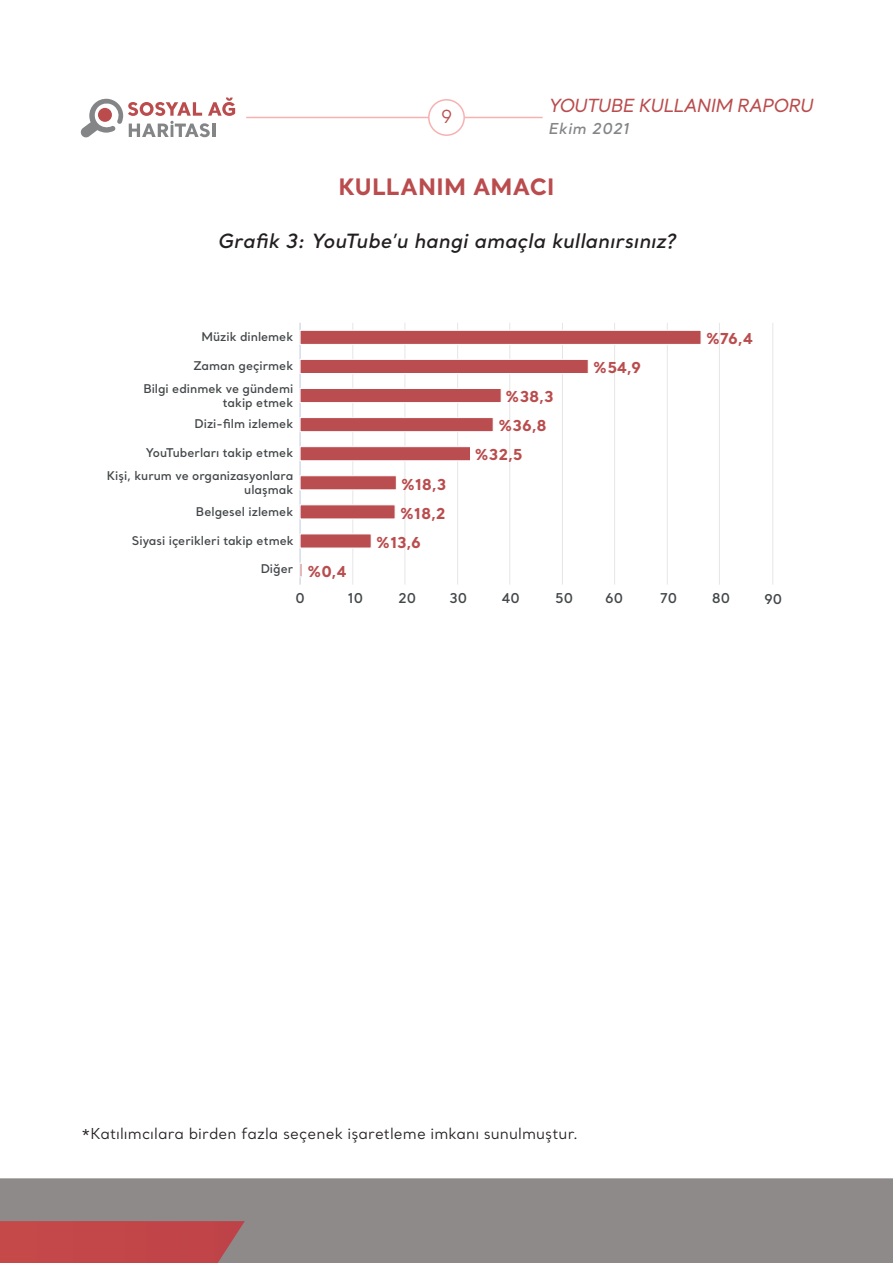
<style>
.page{position:relative;width:893px;height:1263px;background:#fff}
.page>*{position:absolute;margin:0;border:0;box-sizing:border-box;transform-origin:0 0}
.ANA_METIN{font:700 22.5px "Santral";color:#ba4c4e}
.ANA_METIN-2{font:italic 600 19.5px "Santral";letter-spacing:.01em;color:#231f20}
.t1{font:italic 500 18px "Santral";letter-spacing:-.03em;color:#ba4c4e}
.t2{font:18px "Santral";color:#bc4c4e}
.ANA_METIN-3{font:15px "Santral";letter-spacing:.005em;color:#231f20}
.t3{font:700 15px "Santral";color:#ba4c4d}
.t4{font:italic 600 15px "Santral";letter-spacing:.04em;color:#848587}
.t5{font:600 13.5px "Santral";color:#434749}
.t6{font:600 12px/14.4px "Santral";color:#434749;text-align:right}
</style>
<div class="page">
<div style="left:0;top:1178px;width:893px;height:85px;background:#8e8a8a"></div>
<div style="left:0;top:1221px;width:245px;height:42px;background:#c24648"></div>
<hr style="left:246px;top:117px;width:182px;height:1px;background:#f37d7d">
<hr style="left:465px;top:117px;width:78px;height:1px;background:#f37d7d">
<div style="left:428px;top:99px;width:37px;height:37px;border:2px solid #f37d7d;border-radius:50%"></div>
<svg style="left:80px;top:98px;width:155px;height:40px"></svg>
<hr style="left:352px;top:323px;width:1px;height:262px;background:#e6e6e6">
<hr style="left:405px;top:323px;width:1px;height:262px;background:#e6e6e6">
<hr style="left:457px;top:323px;width:1px;height:262px;background:#e6e6e6">
<hr style="left:509px;top:323px;width:1px;height:262px;background:#e6e6e6">
<hr style="left:562px;top:323px;width:1px;height:262px;background:#e6e6e6">
<hr style="left:614px;top:323px;width:1px;height:262px;background:#e6e6e6">
<hr style="left:667px;top:323px;width:1px;height:262px;background:#e6e6e6">
<hr style="left:719px;top:323px;width:1px;height:262px;background:#e6e6e6">
<hr style="left:772px;top:323px;width:1px;height:262px;background:#e6e6e6">
<hr style="left:300px;top:323px;width:1px;height:262px;background:#ccd6eb">
<div style="left:300px;top:330px;width:401px;height:15px;background:#ba4d4f;border:1px solid #fff"></div>
<div style="left:300px;top:359px;width:288px;height:15px;background:#ba4d4f;border:1px solid #fff"></div>
<div style="left:300px;top:388px;width:201px;height:15px;background:#ba4d4f;border:1px solid #fff"></div>
<div style="left:300px;top:446px;width:171px;height:15px;background:#ba4d4f;border:1px solid #fff"></div>
<div style="left:300px;top:504px;width:95px;height:15px;background:#ba4d4f;border:1px solid #fff"></div>
<div style="left:300px;top:417px;width:193px;height:15px;background:#ba4d4f;border:1px solid #fff"></div>
<div style="left:300px;top:475px;width:97px;height:15px;background:#ba4d4f;border:1px solid #fff"></div>
<div style="left:300px;top:534px;width:71px;height:14px;background:#ba4d4f"></div>
<svg style="left:300px;top:563px;width:2px;height:14px"></svg>
<h3 class="t2" style="left:441px;top:105px;width:13px">9</h3>
<h3 class="t1" style="left:548px;top:94px;width:266px">YOUTUBE KULLANIM RAPORU</h3>
<p class="t4" style="left:548px;top:119px;width:82px">Ekim 2021</p>
<p class="ANA_METIN" style="left:338px;top:171px;width:217px">KULLANIM AMACI</p>
<p class="ANA_METIN-2" style="left:217px;top:228px;width:459px">Grafik 3: YouTube’u hangi amaçla kullanırsınız?</p>
<p class="t6" style="left:202px;top:329px;width:93px">Müzik dinlemek</p>
<p class="t6" style="left:193px;top:358px;width:101px">Zaman geçirmek</p>
<p class="t6" style="left:143px;top:381px;width:151px">Bilgi edinmek ve gündemi takip etmek</p>
<p class="t6" style="left:195px;top:417px;width:100px">Dizi-film izlemek</p>
<p class="t6" style="left:146px;top:445px;width:149px">YouTuberları takip etmek</p>
<p class="t6" style="left:107px;top:468px;width:188px">Kişi, kurum ve organizasyonlara ulaşmak</p>
<p class="t6" style="left:196px;top:504px;width:99px">Belgesel izlemek</p>
<p class="t6" style="left:132px;top:533px;width:163px">Siyasi içerikleri takip etmek</p>
<p class="t6" style="left:261px;top:562px;width:34px">Diğer</p>
<p class="t3" style="left:307px;top:561px;width:41px">%0,4</p>
<p class="t3" style="left:401px;top:474px;width:47px">%18,3</p>
<p class="t3" style="left:400px;top:503px;width:47px">%18,2</p>
<p class="t3" style="left:376px;top:532px;width:47px">%13,6</p>
<p class="t3" style="left:505px;top:387px;width:50px">%38,3</p>
<p class="t3" style="left:498px;top:415px;width:50px">%36,8</p>
<p class="t3" style="left:474px;top:444px;width:50px">%32,5</p>
<p class="t3" style="left:593px;top:357px;width:50px">%54,9</p>
<p class="t3" style="left:706px;top:329px;width:48px">%76,4</p>
<p class="t5" style="left:295px;top:589px;width:11px">0</p>
<p class="t5" style="left:348px;top:589px;width:17px">10</p>
<p class="t5" style="left:398px;top:589px;width:20px">20</p>
<p class="t5" style="left:449px;top:589px;width:19px">30</p>
<p class="t5" style="left:502px;top:589px;width:19px">40</p>
<p class="t5" style="left:555px;top:589px;width:19px">50</p>
<p class="t5" style="left:605px;top:589px;width:20px">60</p>
<p class="t5" style="left:660px;top:589px;width:18px">70</p>
<p class="t5" style="left:712px;top:589px;width:20px">80</p>
<p class="t5" style="left:764px;top:590px;width:20px">90</p>
<p class="ANA_METIN-3" style="left:81px;top:1124px;width:499px">*Katılımcılara birden fazla seçenek işaretleme imkanı sunulmuştur.</p>
</div>
